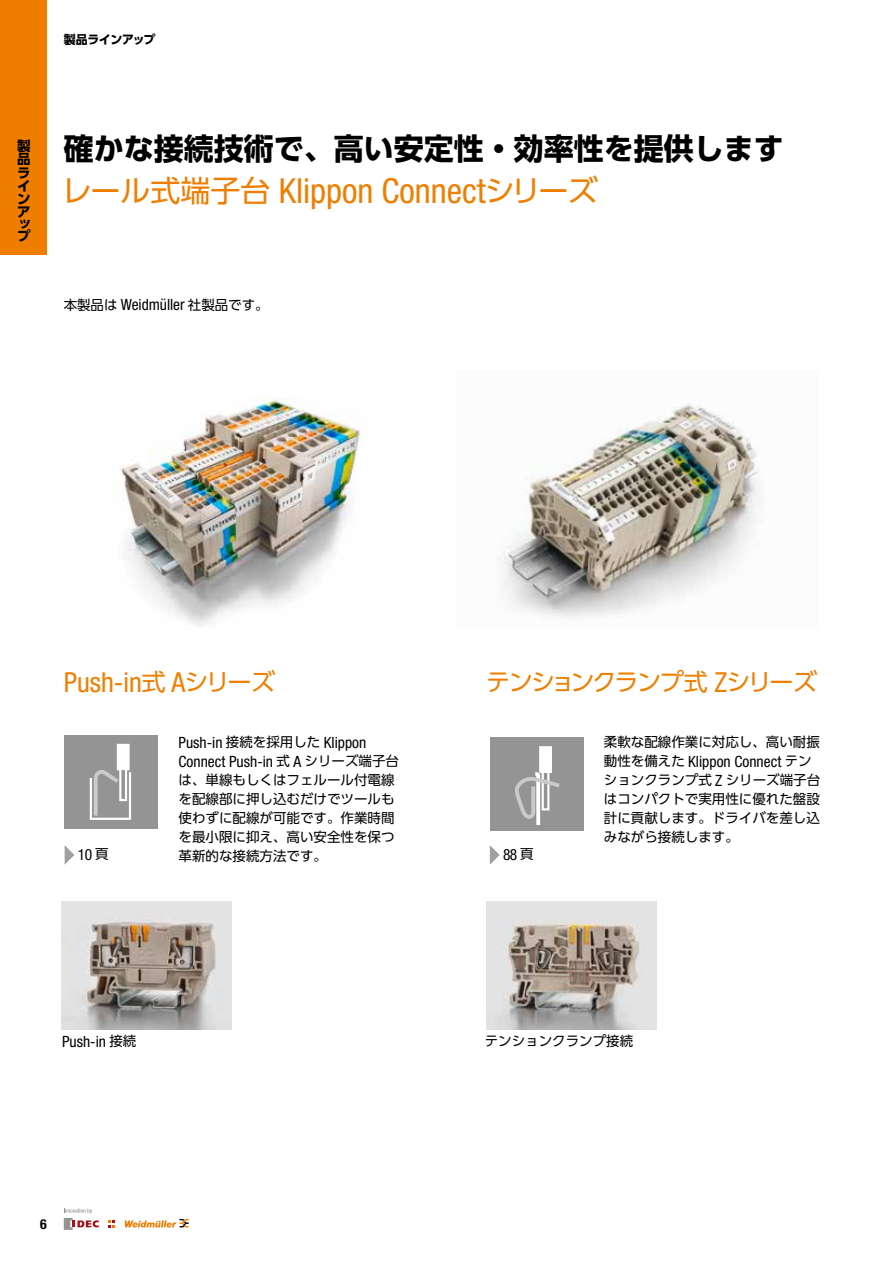
<style>
.page{position:relative;width:893px;height:1263px;background:#fff}
.page>*{position:absolute;margin:0;border:0;box-sizing:border-box;transform-origin:0 0}
.t1{font:condensed 34.5px "Helvetica Neue LT Std";color:#ef7e00}
.t2{font:700 30px "UD Shin Go Pro";color:#000}
.t3{font:condensed 27.6px "Helvetica Neue LT Std";color:#ef7e00}
.t4{font:24px "UD Shin Go Pro";letter-spacing:-.07em;color:#ef7e00}
.t5{font:condensed 15.45px/18.9px "Helvetica Neue LT Std";color:#000}
.t6{font:700 condensed 13.8px "Helvetica Neue LT Std";color:#000}
.t7{font:13.5px/18.9px "UD Shin Go Pro";color:#000;text-align:justify}
.t8{font:700 13.5px/12.9px "UD Shin Go Pro";color:#000;text-align:justify}
.t9{font:700 12px "UD Shin Go Pro";letter-spacing:-.05em;color:#000}
.s1{font-family:"UD Shin Go Pro";font-stretch:normal;font-size:30px}
.s2{font-family:"Helvetica Neue LT Std";font-stretch:condensed;font-size:15.45px}
.s3{font-family:"UD Shin Go Pro";font-stretch:normal;font-size:24px}
.s4{font-family:"Helvetica Neue LT Std";font-stretch:condensed;font-size:27.6px}
.s5{font-family:"UD Shin Go Pro";font-stretch:normal;font-size:13.5px}
</style>
<div class="page">
<svg style="left:64px;top:1208px;width:35px;height:22px"></svg>
<svg style="left:125px;top:1219px;width:64px;height:8px"></svg>
<svg style="left:108px;top:1220px;width:7px;height:7px"></svg>
<img style="left:62px;top:901px;width:170px;height:128px">
<img style="left:487px;top:901px;width:170px;height:128px">
<svg style="left:64px;top:845px;width:10px;height:20px"></svg>
<img style="left:502px;top:404px;width:257px;height:214px">
<img style="left:120px;top:398px;width:242px;height:227px">
<svg style="left:489px;top:845px;width:11px;height:20px"></svg>
<div style="left:490px;top:737px;width:93px;height:93px;background:#949495"></div>
<svg style="left:515px;top:746px;width:45px;height:79px"></svg>
<div style="left:64px;top:736px;width:93px;height:93px;background:#949495"></div>
<svg style="left:90px;top:743px;width:41px;height:77px"></svg>
<div style="left:118px;top:745px;width:11px;height:25px;background:#fff"></div>
<div style="left:0;top:0;width:47px;height:255px;background:#ef7e00"></div>
<p class="t9" style="left:64px;top:29px;width:93px">製品ラインアップ</p>
<p class="t8" style="left:17px;top:139px;width:15px">製品ラインアップ</p>
<h2 class="t2" style="left:64px;top:124px;width:722px">確かな接続技術で、高い安定性・効率性を提供します</h2>
<h1 class="t1" style="left:62px;top:171px;width:538px"><span class="s1">レール式端子台</span> Klippon Connect<span class="s1">シリーズ</span></h1>
<p class="t7" style="left:64px;top:295px;width:206px">本製品は <span class="s2">Weidmüller</span> 社製品です。</p>
<h3 class="t3" style="left:64px;top:666px;width:213px">Push-in<span class="s3">式</span> A<span class="s3">シリーズ</span></h3>
<h3 class="t4" style="left:486px;top:662px;width:332px">テンションクランプ式 <span class="s4">Z</span>シリーズ</h3>
<p class="t5" style="left:78px;top:845px;width:32px">10 <span class="s5">頁</span></p>
<p class="t5" style="left:179px;top:733px;width:222px">Push-in <span class="s5">接続を採用した</span> Klippon<br>Connect Push-in <span class="s5">式</span> A <span class="s5">シリーズ端子台</span></p>
<p class="t7" style="left:179px;top:770px;width:218px">は、単線もしくはフェルール付電線を配線部に押し込むだけでツールも使わずに配線が可能です。作業時間を最小限に抑え、高い安全性を保つ革新的な接続方法です。</p>
<p class="t5" style="left:503px;top:845px;width:32px">88 <span class="s5">頁</span></p>
<p class="t7" style="left:604px;top:732px;width:218px">柔軟な配線作業に対応し、高い耐振</p>
<p class="t5" style="left:604px;top:752px;width:209px"><span class="s5">動性を備えた</span> Klippon Connect <span class="s5">テン</span></p>
<p class="t7" style="left:604px;top:770px;width:218px">ションクランプ式 <span class="s2">Z</span> シリーズ端子台はコンパクトで実用性に優れた盤設計に貢献します。ドライバを差し込みながら接続します。</p>
<p class="t5" style="left:62px;top:1031px;width:76px">Push-in <span class="s5">接続</span></p>
<p class="t7" style="left:485px;top:1031px;width:150px">テンションクランプ接続</p>
<p class="t6" style="left:40px;top:1215px;width:8px">6</p>
</div>
